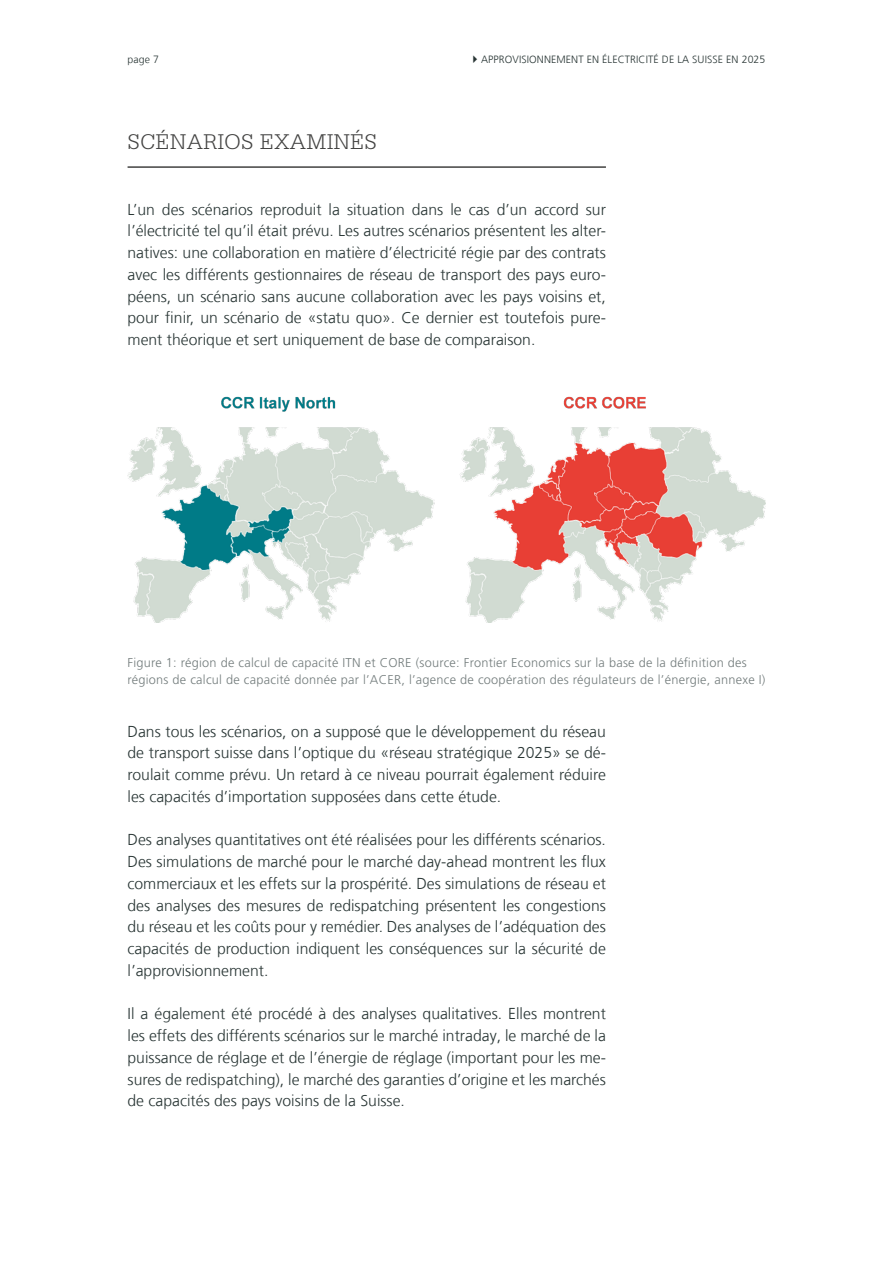
<style>
.page{position:relative;width:893px;height:1263px;background:#fff}
.page>*{position:absolute;margin:0;border:0;box-sizing:border-box;transform-origin:0 0}
.t1{font:300 22.5px "Serifa Std";letter-spacing:.02em;color:#424241}
.t2{font:300 15.75px/21.8px "Frutiger LT Com";color:#283534;text-align:justify}
.t3{font:300 12.75px/16.5px "Frutiger LT Std";letter-spacing:.02em;color:#747d7d}
.t4{font:300 10.5px "Frutiger LT Com";letter-spacing:.01em;color:#283534}
</style>
<div class="page">
<hr style="left:128px;top:166px;width:478px;height:2px;background:#424241">
<img style="left:128px;top:396px;width:637px;height:227px">
<p class="t4" style="left:128px;top:53px;width:33px">page 7</p>
<p class="t4" style="left:481px;top:53px;width:286px">APPROVISIONNEMENT EN ÉLECTRICITÉ DE LA SUISSE EN 2025</p>
<h1 class="t1" style="left:128px;top:129px;width:251px">SCÉNARIOS EXAMINÉS</h1>
<p class="t2" style="left:128px;top:198px;width:480px">L’un des scénarios reproduit la situation dans le cas d’un accord sur l’électricité tel qu’il était prévu. Les autres scénarios présentent les alter&shy;natives: une collaboration en matière d’électricité régie par des contrats avec les différents gestionnaires de réseau de transport des pays euro&shy;péens, un scénario sans aucune collaboration avec les pays voisins et, pour finir, un scénario de «statu quo». Ce dernier est toutefois pure&shy;ment théorique et sert uniquement de base de comparaison.</p>
<p class="t3" style="left:128px;top:655px;width:639px">Figure 1: région de calcul de capacité ITN et CORE (source: Frontier Economics sur la base de la définition des régions de calcul de capacité donnée par l’ACER, l’agence de coopération des régulateurs de l’énergie, annexe I)</p>
<p class="t2" style="left:128px;top:720px;width:480px">Dans tous les scénarios, on a supposé que le développement du réseau de transport suisse dans l’optique du «réseau stratégique 2025» se dé&shy;roulait comme prévu. Un retard à ce niveau pourrait également réduire les capacités d’importation supposées dans cette étude.</p>
<p class="t2" style="left:128px;top:829px;width:480px">Des analyses quantitatives ont été réalisées pour les différents scénarios.<br>Des simulations de marché pour le marché day-ahead montrent les flux commerciaux et les effets sur la prospérité. Des simulations de réseau et des analyses des mesures de redispatching présentent les congestions du réseau et les coûts pour y remédier. Des analyses de l’adéquation des capacités de production indiquent les conséquences sur la sécurité de l’approvisionnement.</p>
<p class="t2" style="left:128px;top:1003px;width:480px">Il a également été procédé à des analyses qualitatives. Elles montrent les effets des différents scénarios sur le marché intraday, le marché de la puissance de réglage et de l’énergie de réglage (important pour les me&shy;sures de redispatching), le marché des garanties d’origine et les marchés de capacités des pays voisins de la Suisse.</p>
</div>
